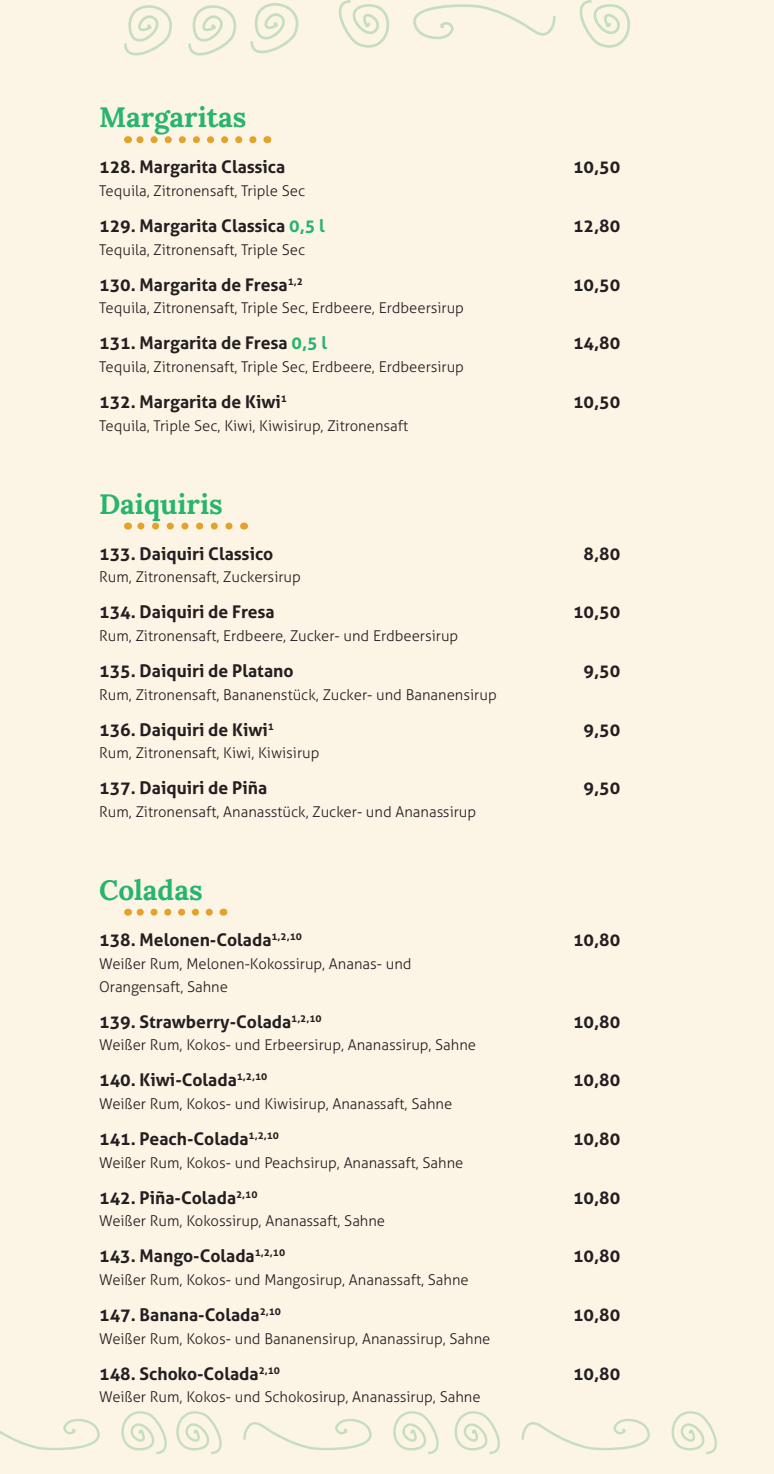
<style>
.page{position:relative;width:774px;height:1474px;background:#fff}
.page>*{position:absolute;margin:0;border:0;box-sizing:border-box;transform-origin:0 0}
.t1{font:700 28px "Lora";color:#27b46e}
.t2{font:700 17.5px "Aller";color:#231f20}
.t3{font:300 14.88px/22.8px "Aller";color:#231f20}
.s1{color:#27b46e}
</style>
<div class="page">
<div style="left:0;top:0;width:774px;height:1473px;background:#fcf4e5"></div>
<svg style="left:137px;top:522px;width:92px;height:7px"></svg>
<svg style="left:521px;top:1411px;width:196px;height:43px"></svg>
<svg style="left:243px;top:1411px;width:257px;height:43px"></svg>
<svg style="left:0;top:1411px;width:222px;height:43px"></svg>
<svg style="left:579px;top:0;width:51px;height:48px"></svg>
<svg style="left:338px;top:0;width:218px;height:48px"></svg>
<svg style="left:124px;top:3px;width:175px;height:53px"></svg>
<svg style="left:128px;top:136px;width:125px;height:7px"></svg>
<svg style="left:128px;top:908px;width:81px;height:7px"></svg>
<h1 class="t1" style="left:99px;top:94px;width:149px">Margaritas</h1>
<p class="t2" style="left:99px;top:156px;width:188px">128. Margarita Classica</p>
<p class="t2" style="left:573px;top:156px;width:49px">10,50</p>
<p class="t3" style="left:99px;top:179px;width:207px">Tequila, Zitronensaft, Triple Sec</p>
<p class="t2" style="left:99px;top:215px;width:227px">129. Margarita Classica <span class="s1">0,5 l</span></p>
<p class="t2" style="left:573px;top:215px;width:49px">12,80</p>
<p class="t3" style="left:99px;top:238px;width:207px">Tequila, Zitronensaft, Triple Sec</p>
<p class="t2" style="left:99px;top:273px;width:205px">130. Margarita de Fresa<sup>1,2</sup></p>
<p class="t2" style="left:573px;top:273px;width:49px">10,50</p>
<p class="t3" style="left:99px;top:297px;width:366px">Tequila, Zitronensaft, Triple Sec, Erdbeere, Erdbeersirup</p>
<p class="t2" style="left:99px;top:332px;width:229px">131. Margarita de Fresa <span class="s1">0,5 l</span></p>
<p class="t2" style="left:573px;top:332px;width:49px">14,80</p>
<p class="t3" style="left:99px;top:355px;width:366px">Tequila, Zitronensaft, Triple Sec, Erdbeere, Erdbeersirup</p>
<p class="t2" style="left:99px;top:391px;width:189px">132. Margarita de Kiwi<sup>1</sup></p>
<p class="t2" style="left:573px;top:391px;width:49px">10,50</p>
<p class="t3" style="left:99px;top:414px;width:310px">Tequila, Triple Sec, Kiwi, Kiwisirup, Zitronensaft</p>
<h1 class="t1" style="left:99px;top:481px;width:125px">Daiquiris</h1>
<p class="t2" style="left:99px;top:542px;width:175px">133. Daiquiri Classico</p>
<p class="t2" style="left:583px;top:542px;width:38px">8,80</p>
<p class="t3" style="left:99px;top:566px;width:203px">Rum, Zitronensaft, Zuckersirup</p>
<p class="t2" style="left:99px;top:601px;width:177px">134. Daiquiri de Fresa</p>
<p class="t2" style="left:573px;top:601px;width:49px">10,50</p>
<p class="t3" style="left:99px;top:624px;width:361px">Rum, Zitronensaft, Erdbeere, Zucker- und Erdbeersirup</p>
<p class="t2" style="left:99px;top:660px;width:196px">135. Daiquiri de Platano</p>
<p class="t2" style="left:583px;top:660px;width:38px">9,50</p>
<p class="t3" style="left:99px;top:683px;width:399px">Rum, Zitronensaft, Bananenstück, Zucker- und Bananensirup</p>
<p class="t2" style="left:99px;top:718px;width:176px">136. Daiquiri de Kiwi<sup>1</sup></p>
<p class="t2" style="left:583px;top:718px;width:38px">9,50</p>
<p class="t3" style="left:99px;top:741px;width:222px">Rum, Zitronensaft, Kiwi, Kiwisirup</p>
<p class="t2" style="left:99px;top:777px;width:170px">137. Daiquiri de Piña</p>
<p class="t2" style="left:583px;top:777px;width:38px">9,50</p>
<p class="t3" style="left:99px;top:800px;width:379px">Rum, Zitronensaft, Ananasstück, Zucker- und Ananassirup</p>
<h1 class="t1" style="left:99px;top:867px;width:105px">Coladas</h1>
<p class="t2" style="left:99px;top:929px;width:204px">138. Melonen-Colada<sup>1,2,10</sup></p>
<p class="t2" style="left:573px;top:929px;width:49px">10,80</p>
<p class="t3" style="left:99px;top:952px;width:314px">Weißer Rum, Melonen-Kokossirup, Ananas- und<br>Orangensaft, Sahne</p>
<p class="t2" style="left:99px;top:1010px;width:224px">139. Strawberry-Colada<sup>1,2,10</sup></p>
<p class="t2" style="left:573px;top:1010px;width:49px">10,80</p>
<p class="t3" style="left:99px;top:1033px;width:378px">Weißer Rum, Kokos- und Erbeersirup, Ananassirup, Sahne</p>
<p class="t2" style="left:99px;top:1069px;width:170px">140. Kiwi-Colada<sup>1,2,10</sup></p>
<p class="t2" style="left:573px;top:1069px;width:49px">10,80</p>
<p class="t3" style="left:99px;top:1092px;width:354px">Weißer Rum, Kokos- und Kiwisirup, Ananassaft, Sahne</p>
<p class="t2" style="left:99px;top:1127px;width:181px">141. Peach-Colada<sup>1,2,10</sup></p>
<p class="t2" style="left:573px;top:1127px;width:49px">10,80</p>
<p class="t3" style="left:99px;top:1151px;width:366px">Weißer Rum, Kokos- und Peachsirup, Ananassaft, Sahne</p>
<p class="t2" style="left:99px;top:1186px;width:160px">142. Piña-Colada<sup>2,10</sup></p>
<p class="t2" style="left:573px;top:1186px;width:49px">10,80</p>
<p class="t3" style="left:99px;top:1209px;width:287px">Weißer Rum, Kokossirup, Ananassaft, Sahne</p>
<p class="t2" style="left:99px;top:1245px;width:187px">143. Mango-Colada<sup>1,2,10</sup></p>
<p class="t2" style="left:573px;top:1245px;width:49px">10,80</p>
<p class="t3" style="left:99px;top:1268px;width:371px">Weißer Rum, Kokos- und Mangosirup, Ananassaft, Sahne</p>
<p class="t2" style="left:99px;top:1303px;width:183px">147. Banana-Colada<sup>2,10</sup></p>
<p class="t2" style="left:573px;top:1303px;width:49px">10,80</p>
<p class="t3" style="left:99px;top:1326px;width:393px">Weißer Rum, Kokos- und Bananensirup, Ananassirup, Sahne</p>
<p class="t2" style="left:99px;top:1362px;width:182px">148. Schoko-Colada<sup>2,10</sup></p>
<p class="t2" style="left:573px;top:1362px;width:49px">10,80</p>
<p class="t3" style="left:99px;top:1385px;width:383px">Weißer Rum, Kokos- und Schokosirup, Ananassirup, Sahne</p>
</div>
